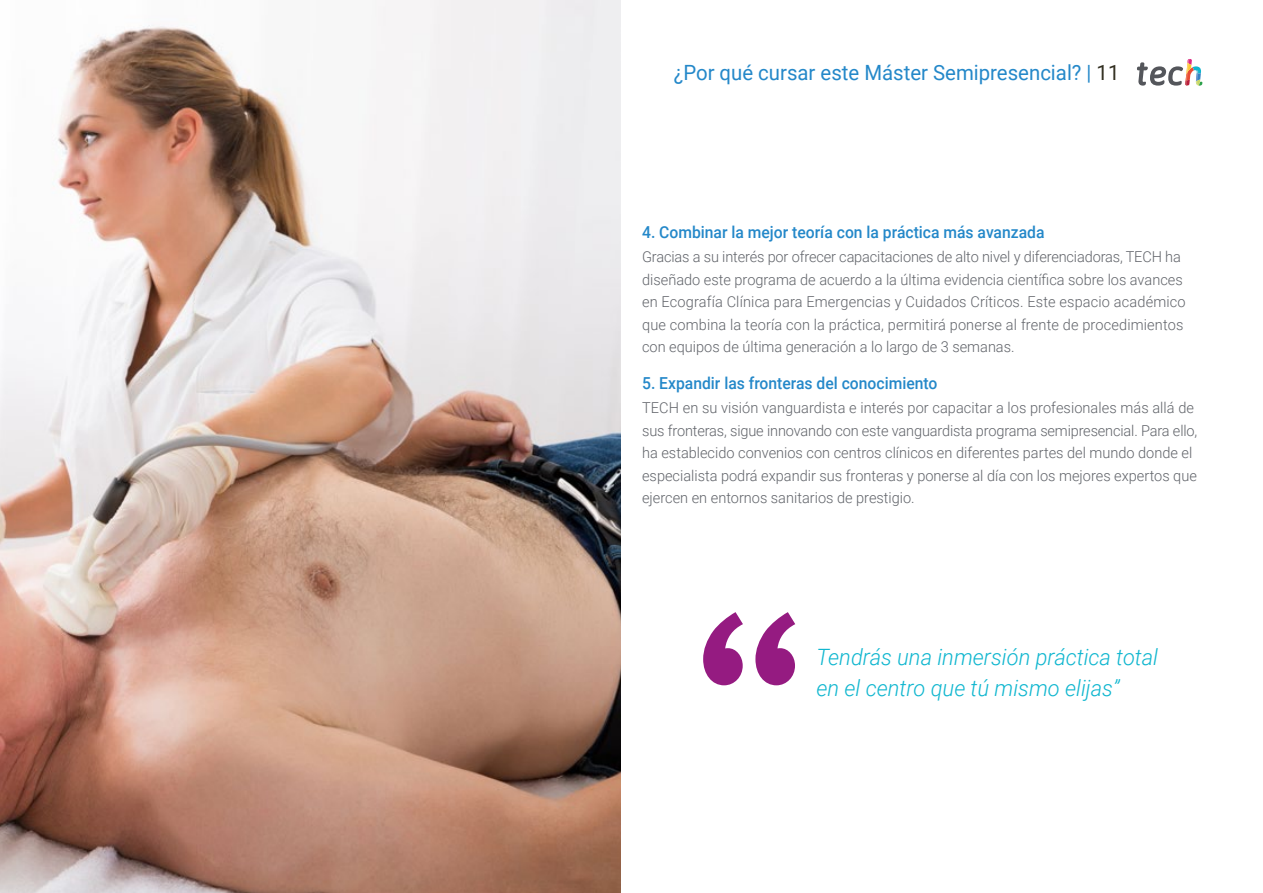
<style>
.page{position:relative;width:1263px;height:893px;background:#fff}
.page>*{position:absolute;margin:0;border:0;box-sizing:border-box;transform-origin:0 0}
.t1{font:italic 300 22.5px/31.5px "Roboto";color:#0fb6cf}
.t2{font:21px "Roboto";color:#2488c9}
.t3{font:500 16.5px "Roboto";color:#2488c9;scale:.95 1}
.t4{font:300 15px/22.5px "Roboto";color:#61646a}
.s1{color:#312e20}
</style>
<div class="page">
<svg style="left:1137px;top:59px;width:65px;height:27px"></svg>
<svg style="left:703px;top:612px;width:92px;height:73px"></svg>
<img style="left:0;top:0;width:621px;height:893px">
<h2 class="t2" style="left:674px;top:57px;width:447px">¿Por qué cursar este Máster Semipresencial? | <span class="s1">11</span></h2>
<p class="t3" style="left:642px;top:220px;width:425px">4. Combinar la mejor teoría con la práctica más avanzada</p>
<p class="t4" style="left:642px;top:245px;width:545px">Gracias a su interés por ofrecer capacitaciones de alto nivel y diferenciadoras, TECH ha diseñado este programa de acuerdo a la última evidencia científica sobre los avances en Ecografía Clínica para Emergencias y Cuidados Críticos. Este espacio académico que combina la teoría con la práctica, permitirá ponerse al frente de procedimientos con equipos de última generación a lo largo de 3 semanas.</p>
<p class="t3" style="left:642px;top:371px;width:312px">5. Expandir las fronteras del conocimiento</p>
<p class="t4" style="left:642px;top:396px;width:557px">TECH en su visión vanguardista e interés por capacitar a los profesionales más allá de sus fronteras, sigue innovando con este vanguardista programa semipresencial. Para ello, ha establecido convenios con centros clínicos en diferentes partes del mundo donde el especialista podrá expandir sus fronteras y ponerse al día con los mejores expertos que ejercen en entornos sanitarios de prestigio.</p>
<h1 class="t1" style="left:816px;top:640px;width:343px">Tendrás una inmersión práctica total en el centro que tú mismo elijas”</h1>
</div>
